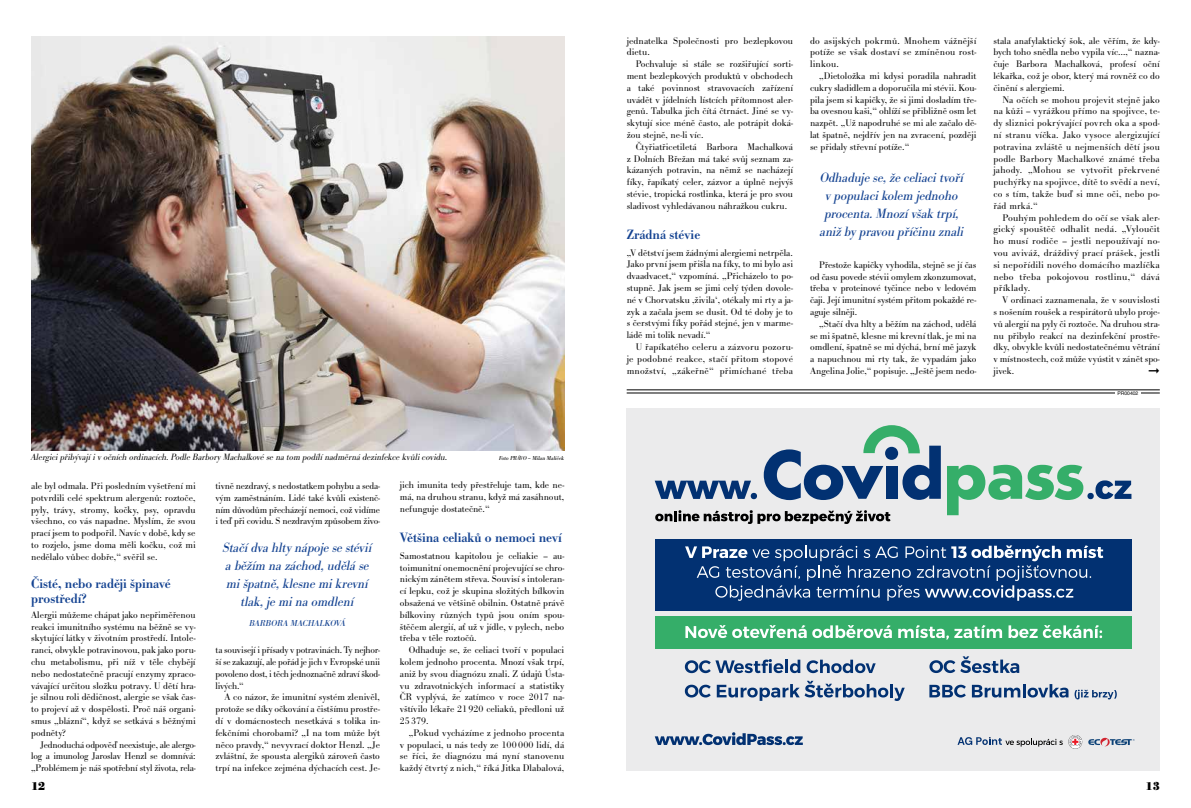
<style>
.page{position:relative;width:1191px;height:808px;background:#fff}
.page>*{position:absolute;margin:0;border:0;box-sizing:border-box;transform-origin:0 0}
.t1{font:italic 14px/18px "Bodoni URW";letter-spacing:-.005em;color:#134291;text-align:center;scale:.95 1}
.t2{font:500 14px/15px "Bodoni URW";color:#134291;scale:.95 1}
.t3{font:700 12px "Bodoni URW";color:#000}
.t4{font:300 10px/11.8px "Bodoni URW";color:#000;text-align:justify}
.t5{font:italic 300 9.5px "Bodoni URW";color:#000;scale:.95 1}
.t6{font:italic 9px "Bodoni URW";color:#134291}
.t7{font:italic 6px "Bodoni URW";color:#000;scale:.95 1}
.t8{font:5px "Helvetica CE";color:#000}
</style>
<div class="page">
<div style="left:626px;top:408px;width:533px;height:363px;background:#ebebec"></div>
<div style="left:655px;top:540px;width:476px;height:71px;background:#023172"></div>
<div style="left:655px;top:616px;width:476px;height:32px;background:#35ae69"></div>
<svg style="left:654px;top:732px;width:149px;height:13px"></svg>
<svg style="left:957px;top:737px;width:105px;height:9px"></svg>
<svg style="left:1068px;top:735px;width:14px;height:14px"></svg>
<svg style="left:1088px;top:737px;width:46px;height:10px"></svg>
<svg style="left:655px;top:510px;width:235px;height:14px"></svg>
<svg style="left:654px;top:481px;width:103px;height:18px"></svg>
<svg style="left:685px;top:545px;width:418px;height:56px"></svg>
<svg style="left:685px;top:625px;width:121px;height:13px"></svg>
<svg style="left:812px;top:625px;width:80px;height:13px"></svg>
<svg style="left:898px;top:625px;width:104px;height:14px"></svg>
<svg style="left:1008px;top:625px;width:94px;height:13px"></svg>
<svg style="left:929px;top:685px;width:37px;height:12px"></svg>
<svg style="left:972px;top:684px;width:96px;height:13px"></svg>
<svg style="left:1074px;top:690px;width:42px;height:9px"></svg>
<svg style="left:929px;top:656px;width:90px;height:17px"></svg>
<svg style="left:685px;top:685px;width:25px;height:12px"></svg>
<svg style="left:717px;top:681px;width:187px;height:20px"></svg>
<svg style="left:685px;top:659px;width:115px;height:14px"></svg>
<svg style="left:806px;top:660px;width:69px;height:13px"></svg>
<svg style="left:947px;top:465px;width:184px;height:50px"></svg>
<svg style="left:763px;top:425px;width:177px;height:75px"></svg>
<hr style="left:626px;top:390px;width:533px;height:1px;background:#000">
<hr style="left:626px;top:393px;width:533px;height:1px;background:#000">
<img style="left:31px;top:37px;width:533px;height:413px">
<hr style="left:1115px;top:391px;width:25px;height:4px;background:#fff">
<p class="t5" style="left:31px;top:451px;width:440px">Alergici přibývají i v očních ordinacích. Podle Barbory Machalkové se na tom podílí nadměrná dezinfekce kvůli covidu.</p>
<p class="t7" style="left:499px;top:454px;width:70px">Foto PRÁVO – Milan Malíček</p>
<p class="t4" style="left:31px;top:480px;width:166px">ale byl odmala. Při posledním vyšetření mi potvrdili celé spektrum alergenů: roztoče, pyly, trávy, stromy, kočky, psy, opravdu všechno, co vás napadne. Myslím, že svou prací jsem to podpořil. Navíc v době, kdy se to rozjelo, jsme doma měli kočku, což mi nedělalo vůbec dobře,“ svěřil se.</p>
<h1 class="t2" style="left:31px;top:576px;width:148px">Čisté, nebo raději špinavé prostředí?</h1>
<p class="t4" style="left:31px;top:609px;width:166px">Alergii můžeme chápat jako nepřiměřenou reakci imunitního systému na běžně se vy&shy;skytující látky v životním prostředí. Intole&shy;ranci, obvykle potravinovou, pak jako poru&shy;chu metabolismu, při níž v těle chybějí nebo nedostatečně pracují enzymy zpraco&shy;vávající určitou složku potravy. U dětí hra&shy;je silnou roli dědičnost, alergie se však čas&shy;to projeví až v dospělosti. Proč náš organi&shy;smus „blázní“, když se setkává s běžnými podněty?</p>
<p class="t4" style="left:31px;top:738px;width:166px;text-indent:9px">Jednoduchá odpověď neexistuje, ale alergo&shy;log a imunolog Jaroslav Henzl se domnívá: „Problémem je náš spotřební styl života, rela-</p>
<p class="t4" style="left:215px;top:480px;width:166px">tivně nezdravý, s nedostatkem pohybu a seda&shy;vým zaměstnáním. Lidé také kvůli existenč&shy;ním důvodům přecházejí nemoci, což vidíme i teď při covidu. S nezdravým způsobem živo-</p>
<h1 class="t1" style="left:223px;top:538px;width:159px">Stačí dva hlty nápoje se stévií a běžím na záchod, udělá se mi špatně, klesne mi krevní tlak, je mi na omdlení</h1>
<p class="t6" style="left:250px;top:617px;width:98px">BARBORA MACHALKOVÁ</p>
<p class="t4" style="left:215px;top:644px;width:166px">ta souvisejí i přísady v potravinách. Ty nejhor&shy;ší se zakazují, ale pořád je jich v Evropské unii povoleno dost, i těch jednoznačně zdraví škod&shy;livých.“</p>
<p class="t4" style="left:215px;top:691px;width:166px;text-indent:9px">A co názor, že imunitní systém zlenivěl, protože se díky očkování a čistšímu prostře&shy;dí v domácnostech nesetkává s tolika in&shy;fekčními chorobami? „I na tom může být něco pravdy,“ nevyvrací doktor Henzl. „Je zvláštní, že spousta alergiků zároveň často trpí na infekce zejména dýchacích cest. Je-</p>
<p class="t4" style="left:400px;top:479px;width:166px">jich imunita tedy přestřeluje tam, kde ne&shy;má, na druhou stranu, když má zasáhnout, nefunguje dostatečně.“</p>
<h1 class="t2" style="left:400px;top:531px;width:172px">Většina celiaků o nemoci neví</h1>
<p class="t4" style="left:400px;top:550px;width:166px">Samostatnou kapitolou je celiakie – au&shy;toimunitní onemocnění projevující se chro&shy;nickým zánětem střeva. Souvisí s intoleran&shy;cí lepku, což je skupina složitých bílkovin obsažená ve většině obilnin. Ostatně právě bílkoviny různých typů jsou oním spou&shy;štěčem alergií, ať už v jídle, v pylech, nebo třeba v těle roztočů.</p>
<p class="t4" style="left:400px;top:644px;width:166px;text-indent:9px">Odhaduje se, že celiaci tvoří v populaci kolem jednoho procenta. Mnozí však trpí, aniž by svou diagnózu znali. Z údajů Ústa&shy;vu zdravotnických informací a statistiky ČR vyplývá, že zatímco v roce 2017 na&shy;vštívilo lékaře 21920 celiaků, předloni už 25379.</p>
<p class="t4" style="left:400px;top:727px;width:166px;text-indent:9px">„Pokud vycházíme z jednoho procenta v populaci, u nás tedy ze 100 000 lidí, dá se říci, že diagnózu má nyní stanovenu každý čtvrtý z nich,“ říká Jitka Dlabalová,</p>
<p class="t4" style="left:626px;top:34px;width:168px">jednatelka Společnosti pro bezlepkovou dietu.</p>
<p class="t4" style="left:626px;top:58px;width:168px;text-indent:9px">Pochvaluje si stále se rozšiřující sorti&shy;ment bezlepkových produktů v obchodech a také povinnost stravovacích zařízení uvádět v jídelních lístcích přítomnost aler&shy;genů. Tabulka jich čítá čtrnáct. Jiné se vy&shy;skytují sice méně často, ale potrápit doká&shy;žou stejně, ne-li víc.</p>
<p class="t4" style="left:626px;top:141px;width:168px;text-indent:9px">Čtyřiatřicetiletá Barbora Machalková z Dolních Břežan má také svůj seznam za&shy;kázaných potravin, na němž se nacházejí fíky, řapíkatý celer, zázvor a úplně nejvýš stévie, tropická rostlinka, která je pro svou sladivost vyhledávanou náhražkou cukru.</p>
<h1 class="t2" style="left:626px;top:228px;width:79px">Zrádná stévie</h1>
<p class="t4" style="left:626px;top:246px;width:168px">„V dětství jsem žádnými alergiemi netrpěla.<br>Jako první jsem přišla na fíky, to mi bylo asi dvaadvacet,“ vzpomíná. „Přicházelo to po&shy;stupně. Jak jsem se jimi celý týden dovole&shy;né v Chorvatsku ‚živila‘, otékaly mi rty a ja&shy;zyk a začala jsem se dusit. Od té doby je to s čerstvými fíky pořád stejné, jen v marme&shy;ládě mi tolik nevadí.“</p>
<p class="t4" style="left:626px;top:341px;width:168px;text-indent:9px">U řapíkatého celeru a zázvoru pozoru&shy;je podobné reakce, stačí přitom stopové množství, „zákeřně“ přimíchané třeba</p>
<p class="t4" style="left:810px;top:34px;width:168px">do asijských pokrmů. Mnohem vážnější potíže se však dostaví se zmíněnou rost&shy;linkou.</p>
<p class="t4" style="left:810px;top:70px;width:168px;text-indent:9px">„Dietoložka mi kdysi poradila nahradit cukry sladidlem a doporučila mi stévii. Kou&shy;pila jsem si kapičky, že si jimi dosladím tře&shy;ba ovesnou kaši,“ ohlíží se přibližně osm let nazpět. „Už napodruhé se mi ale začalo dě&shy;lat špatně, nejdřív jen na zvracení, později se přidaly střevní potíže.“</p>
<h1 class="t1" style="left:820px;top:168px;width:153px">Odhaduje se, že celiaci tvoří v populaci kolem jednoho procenta. Mnozí však trpí, aniž by pravou příčinu znali</h1>
<p class="t4" style="left:810px;top:259px;width:168px;text-indent:9px">Přestože kapičky vyhodila, stejně se jí čas od času povede stévii omylem zkonzumovat, třeba v proteinové tyčince nebo v ledovém čaji. Její imunitní systém přitom pokaždé re&shy;aguje silněji.</p>
<p class="t4" style="left:810px;top:318px;width:168px;text-indent:9px">„Stačí dva hlty a běžím na záchod, udělá se mi špatně, klesne mi krevní tlak, je mi na omdlení, špatně se mi dýchá, brní mě jazyk a napuchnou mi rty tak, že vypadám jako Angelina Jolie,“ popisuje. „Ještě jsem nedo-</p>
<p class="t4" style="left:993px;top:34px;width:168px">stala anafylaktický šok, ale věřím, že kdy&shy;bych toho snědla nebo vypila víc…,“ nazna&shy;čuje Barbora Machalková, profesí oční lékařka, což je obor, který má rovněž co do činění s alergiemi.</p>
<p class="t4" style="left:993px;top:93px;width:168px;text-indent:9px">Na očích se mohou projevit stejně jako na kůži – vyrážkou přímo na spojivce, te&shy;dy sliznici pokrývající povrch oka a spod&shy;ní stranu víčka. Jako vysoce alergizující potravina zvláště u nejmenších dětí jsou podle Barbory Machalkové známé třeba jahody. „Mohou se vytvořit překrvené puchýřky na spojivce, dítě to svědí a neví, co s tím, takže buď si mne oči, nebo po&shy;řád mrká.“</p>
<p class="t4" style="left:993px;top:211px;width:168px;text-indent:9px">Pouhým pohledem do očí se však aler&shy;gický spouštěč odhalit nedá. „Vyloučit ho musí rodiče – jestli nepoužívají no&shy;vou aviváž, dráždivý prací prášek, jestli si nepořídili nového domácího mazlíčka nebo třeba pokojovou rostlinu,“ dává příklady.</p>
<p class="t4" style="left:993px;top:294px;width:168px;text-indent:9px">V ordinaci zaznamenala, že v souvislosti s nošením roušek a respirátorů ubylo proje&shy;vů alergií na pyly či roztoče. Na druhou stra&shy;nu přibylo reakcí na dezinfekční prostře&shy;dky, obvykle kvůli nedostatečnému větrání v místnostech, což může vyústit v zánět spo&shy;jivek.</p>
<p class="t8" style="left:1117px;top:390px;width:22px">PR00402</p>
<p class="t3" style="left:31px;top:779px;width:16px">12</p>
<p class="t3" style="left:1145px;top:779px;width:16px">13</p>
</div>
